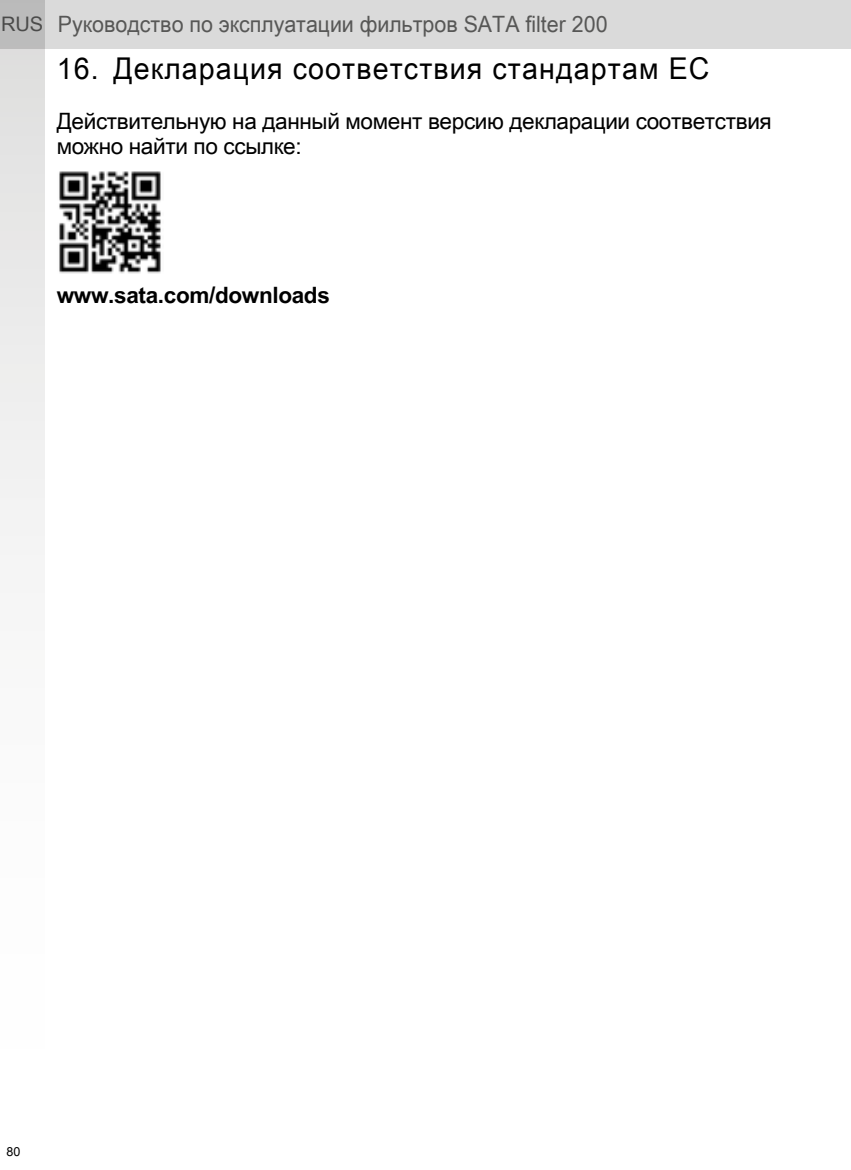
<style>
.page{position:relative;width:851px;height:1170px;background:#fff}
.page>*{position:absolute;margin:0;border:0;box-sizing:border-box;transform-origin:0 0}
.t1{font:30px "Arial Unicode MS";letter-spacing:.04em;color:#000;scale:.95 1}
.t2{font:22.5px/25px "Arial Unicode MS";letter-spacing:-.015em;color:#000}
.t3{font:22.5px "Arial Unicode MS";color:#575756;scale:.95 1}
.t4{font:700 22.5px "Arial Unicode MS";letter-spacing:-.015em;color:#000}
.t5{font:12.5px "Arial";color:#000}
.s1{font-size:20px}
</style>
<div class="page">
<div style="left:0;top:0;width:850px;height:49px;background:#dadada"></div>
<svg style="left:0;top:0;width:44px;height:555px"></svg>
<img style="left:59px;top:171px;width:102px;height:103px">
<p class="t3" style="left:1px;top:8px;width:640px"><span class="s1">RUS</span> Руководство по эксплуатации фильтров SATA filter 200</p>
<h1 class="t1" style="left:57px;top:46px;width:688px">16. Декларация соответствия стандартам ЕС</h1>
<p class="t2" style="left:57px;top:108px;width:716px">Действительную на данный момент версию декларации соответствия можно найти по ссылке:</p>
<p class="t4" style="left:57px;top:278px;width:274px">www.sata.com/downloads</p>
<p class="t5" style="left:6px;top:1143px;width:15px">80</p>
</div>
